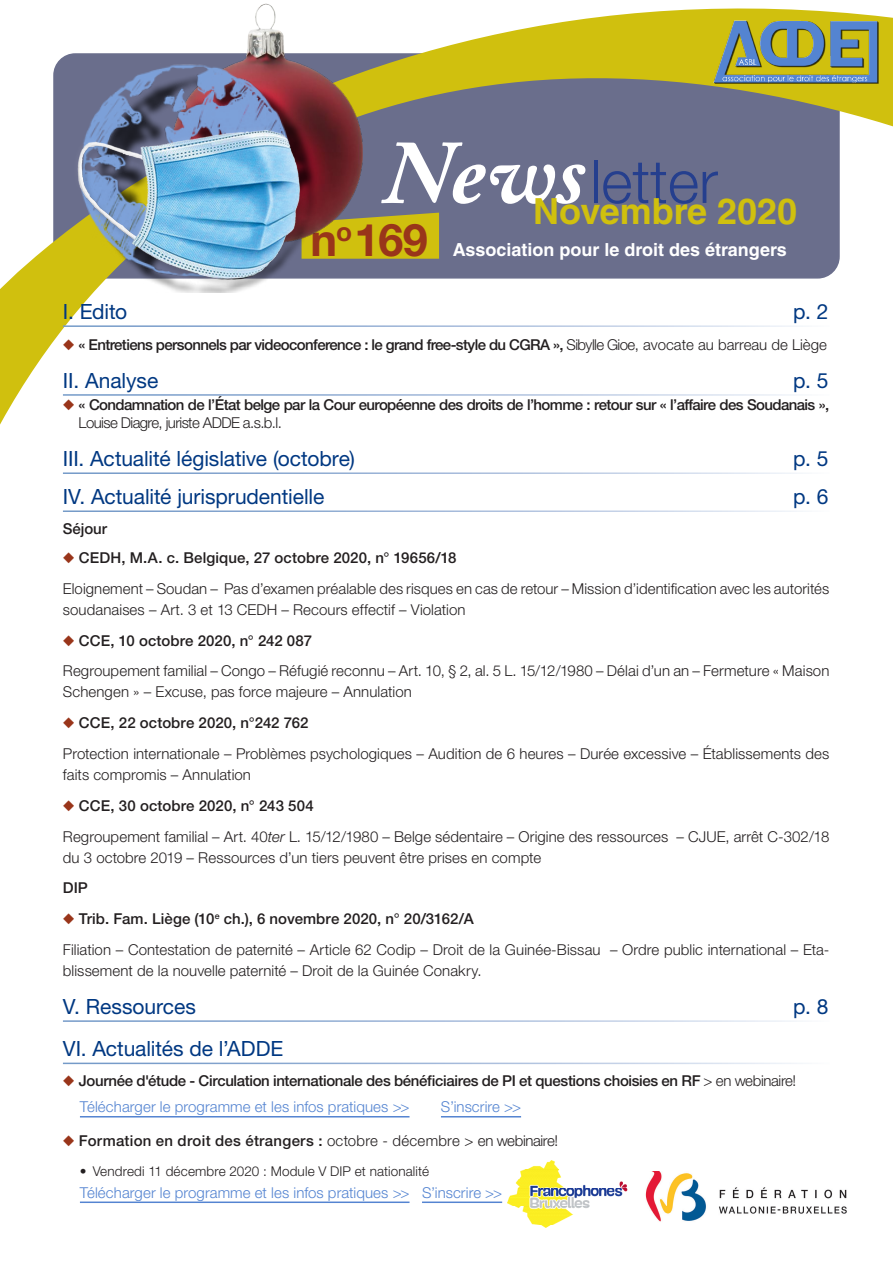
<style>
.page{position:relative;width:893px;height:1263px;background:#fff}
.page>*{position:absolute;margin:0;border:0;box-sizing:border-box;transform-origin:0 0}
.t1{font:300 60px "Helvetica Neue LT Std";color:#253f8e}
.t2{font:700 45px "Helvetica Neue LT Std";color:#99351a}
.t3{font:700 36px "Helvetica LT Std";color:#d0c00e}
.Titre_Sommaire{font:21px "Helvetica Neue LT Std";letter-spacing:-.005em;color:#003882}
.t4{font:700 18px "Helvetica LT Std";color:#fff}
.TEXTE{font:300 15px/21px "Helvetica Neue LT Std";letter-spacing:.005em;color:#231f20}
.TEXTE-2{font:500 15px "Helvetica Neue LT Std";color:#231f20}
._2014_Titre_sommaire{font:500 15px/18px "Helvetica Neue LT Std";letter-spacing:-.04em;color:#231f20}
._2014_Texte_Législat{font:300 15px "Helvetica Neue LT Std";letter-spacing:.005em;color:#5484d1}
.TEXTE-3{font:500 15px "Helvetica Neue LT Std";letter-spacing:-.025em;color:#231f20}
.t5{font:300 13.5px "Helvetica Neue LT Std";letter-spacing:.01em;color:#231f20}
.s1{font-family:"Adobe Caslon Pro";font-weight:700;font-style:italic;font-size:90px;color:#fff}
.s2{color:#99351a}
.s3{font-weight:300}
.s4{font-style:italic}
</style>
<div class="page">
<img style="left:507px;top:1161px;width:121px;height:66px">
<img style="left:645px;top:1171px;width:202px;height:51px">
<svg style="left:0;top:249px;width:236px;height:176px"></svg>
<hr style="left:63px;top:325px;width:766px;height:2px;background:#fff">
<hr style="left:63px;top:394px;width:766px;height:2px;background:#fff">
<hr style="left:80px;top:1116px;width:329px;height:1px;background:#5484d1">
<hr style="left:441px;top:1116px;width:80px;height:1px;background:#5484d1">
<hr style="left:80px;top:1201px;width:329px;height:2px;background:#5484d1">
<hr style="left:422px;top:1201px;width:80px;height:2px;background:#5484d1">
<img style="left:66px;top:287px;width:185px;height:5px">
<img style="left:44px;top:3px;width:849px;height:284px">
<p class="t1" style="left:385px;top:145px;width:335px"><span class="s1">News</span>letter</p>
<p class="t3" style="left:533px;top:190px;width:265px">Novembre 2020</p>
<p class="t2" style="left:310px;top:212px;width:119px">n<sup>o</sup>169</p>
<p class="t4" style="left:453px;top:239px;width:335px">Association pour le droit des étrangers</p>
<p class="Titre_Sommaire" style="left:63px;top:299px;width:66px">I. Edito</p>
<p class="Titre_Sommaire" style="left:793px;top:299px;width:37px">p. 2</p>
<p class="_2014_Titre_sommaire" style="left:63px;top:335px;width:765px"><span class="s2">◆</span> « Entretiens personnels par videoconference : le grand free-style du CGRA », <span class="s3">Sibylle Gioe, avocate au barreau de Liège</span></p>
<p class="Titre_Sommaire" style="left:63px;top:368px;width:97px">II. Analyse</p>
<p class="Titre_Sommaire" style="left:793px;top:368px;width:37px">p. 5</p>
<p class="_2014_Titre_sommaire" style="left:79px;top:396px;width:752px;text-indent:-16px"><span class="s2">◆</span> « Condamnation de l’État belge par la Cour européenne des droits de l’homme : retour sur « l’affaire des Soudanais »,<br><span class="s3">Louise Diagre, juriste ADDE a.s.b.l.</span></p>
<p class="Titre_Sommaire" style="left:63px;top:446px;width:293px">III. Actualité législative (octobre)</p>
<p class="Titre_Sommaire" style="left:793px;top:446px;width:37px">p. 5</p>
<p class="Titre_Sommaire" style="left:63px;top:484px;width:263px">IV. Actualité jurisprudentielle</p>
<p class="Titre_Sommaire" style="left:793px;top:484px;width:37px">p. 6</p>
<p class="TEXTE-2" style="left:63px;top:519px;width:46px">Séjour</p>
<p class="TEXTE-2" style="left:63px;top:549px;width:395px"><span class="s2">◆</span> CEDH, M.A. c. Belgique, 27 octobre 2020, n° 19656/18</p>
<p class="TEXTE" style="left:63px;top:578px;width:768px">Eloignement – Soudan – Pas d’examen préalable des risques en cas de retour – Mission d’identification avec les autorités soudanaises – Art. 3 et 13 CEDH – Recours effectif – Violation</p>
<p class="TEXTE-2" style="left:63px;top:631px;width:251px"><span class="s2">◆</span> CCE, 10 octobre 2020, n° 242 087</p>
<p class="TEXTE" style="left:63px;top:660px;width:768px">Regroupement familial – Congo – Réfugié reconnu – Art. 10, § 2, al. 5 L. 15/12/1980 – Délai d’un an – Fermeture « Maison<br>Schengen » – Excuse, pas force majeure – Annulation</p>
<p class="TEXTE-2" style="left:63px;top:714px;width:247px"><span class="s2">◆</span> CCE, 22 octobre 2020, n°242 762</p>
<p class="TEXTE" style="left:63px;top:743px;width:768px">Protection internationale – Problèmes psychologiques – Audition de 6 heures – Durée excessive – Établissements des faits compromis – Annulation</p>
<p class="TEXTE-2" style="left:63px;top:796px;width:252px"><span class="s2">◆</span> CCE, 30 octobre 2020, n° 243 504</p>
<p class="TEXTE" style="left:63px;top:825px;width:768px">Regroupement familial – Art. 40<span class="s4">ter</span> L. 15/12/1980 – Belge sédentaire – Origine des ressources – CJUE, arrêt C-302/18 du 3 octobre 2019 – Ressources d’un tiers peuvent être prises en compte</p>
<p class="TEXTE-2" style="left:63px;top:879px;width:26px">DIP</p>
<p class="TEXTE-2" style="left:63px;top:910px;width:412px"><span class="s2">◆</span> Trib. Fam. Liège (10<sup>e</sup> ch.), 6 novembre 2020, n° 20/3162/A</p>
<p class="TEXTE" style="left:63px;top:939px;width:768px">Filiation – Contestation de paternité – Article 62 Codip – Droit de la Guinée-Bissau – Ordre public international – Eta&shy;blissement de la nouvelle paternité – Droit de la Guinée Conakry.</p>
<p class="Titre_Sommaire" style="left:63px;top:994px;width:135px">V. Ressources</p>
<p class="Titre_Sommaire" style="left:793px;top:994px;width:37px">p. 8</p>
<p class="Titre_Sommaire" style="left:63px;top:1036px;width:222px">VI. Actualités de l’ADDE</p>
<p class="TEXTE-3" style="left:63px;top:1071px;width:735px"><span class="s2">◆</span> Journée d'étude - Circulation internationale des bénéficiaires de PI et questions choisies en RF <span class="s3">&gt; en webinaire!</span></p>
<p class="_2014_Texte_Législat" style="left:80px;top:1098px;width:331px">Télécharger le programme et les infos pratiques &gt;&gt;</p>
<p class="_2014_Texte_Législat" style="left:441px;top:1098px;width:82px">S’inscrire &gt;&gt;</p>
<p class="TEXTE-2" style="left:63px;top:1132px;width:497px"><span class="s2">◆</span> Formation en droit des étrangers : <span class="s3">octobre - décembre &gt; en webinaire!</span></p>
<p class="t5" style="left:80px;top:1162px;width:351px">• Vendredi 11 décembre 2020 : Module V DIP et nationalité</p>
<p class="_2014_Texte_Législat" style="left:80px;top:1183px;width:424px">Télécharger le programme et les infos pratiques &gt;&gt; S’inscrire &gt;&gt;</p>
</div>
